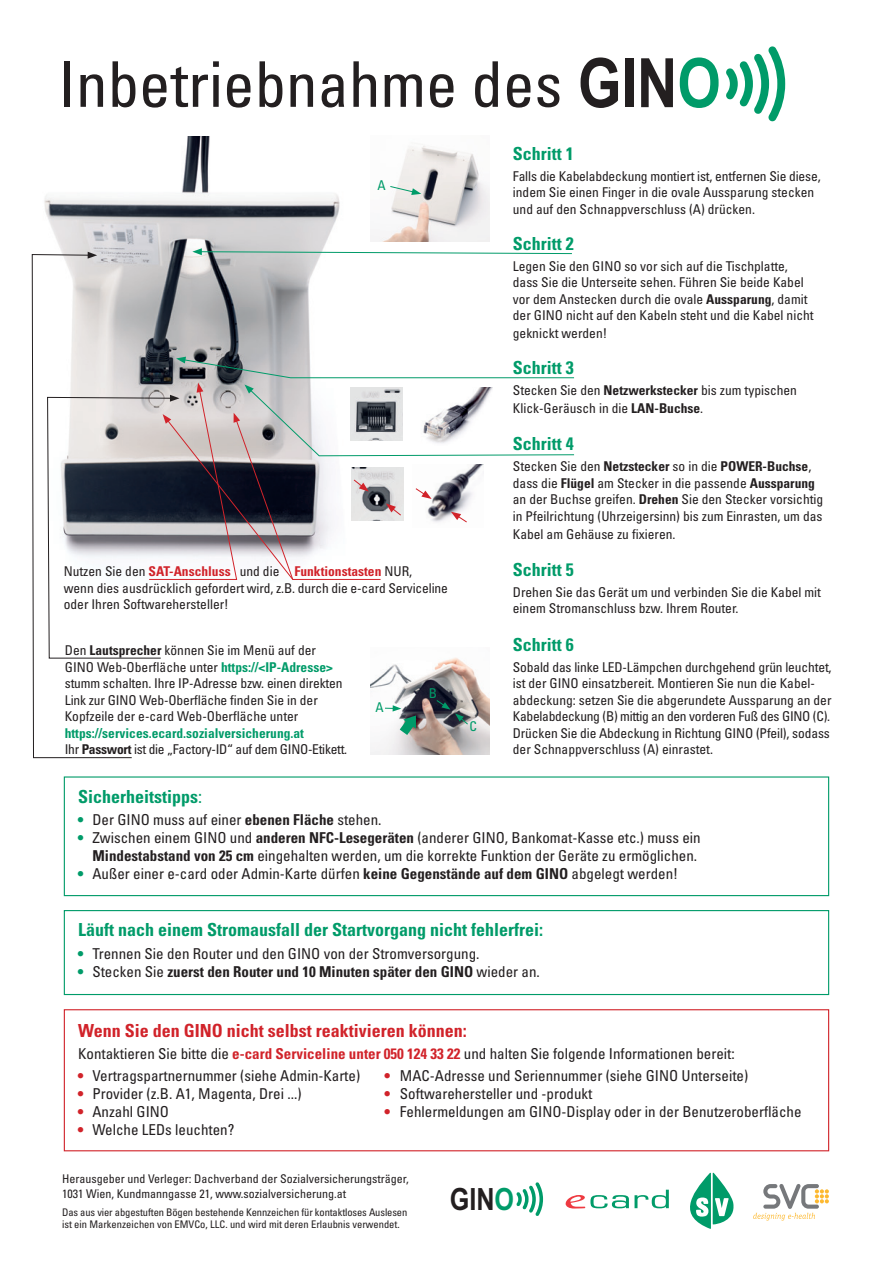
<style>
.page{position:relative;width:893px;height:1263px;background:#fff}
.page>*{position:absolute;margin:0;border:0;box-sizing:border-box;transform-origin:0 0}
.t1{font:condensed 63px "Univers LT Pro";color:#231f20}
.t2{font:700 30.6px "Arial Narrow";color:#231f20}
.t3{font:700 condensed 18px "Univers LT Pro";color:#009b69}
.t4{font:700 condensed 18px "Univers LT Pro";color:#d1232a}
.t5{font:condensed 15px/18px "Univers LT Pro";color:#231f20;text-align:right}
.t6{font:700 condensed 15px "Univers LT Pro";color:#231f20}
.t7{font:condensed 13.5px/16.5px "Univers LT Pro";color:#231f20}
.t8{font:700 condensed 13.5px/16.5px "Univers LT Pro";color:#009b69}
.t9{font:condensed 13.5px "Univers LT Pro";color:#009b69}
.t10{font:condensed 12px/15px "Univers LT Pro";color:#231f20}
.t11{font:condensed 10.5px/12px "Univers LT Pro";letter-spacing:-.01em;color:#231f20}
.s1{font-family:"Arial Narrow";font-weight:700;font-stretch:normal;font-size:68.25px}
.s2{font-family:"Arial Narrow";font-weight:700;font-stretch:normal;font-size:68.25px;color:#009b69}
.s3{font-weight:700}
.s4{font-weight:700;color:#d1232a}
.s5{font-weight:700;color:#009b69}
.s6{font-weight:400;color:#231f20}
.s7{color:#231f20}
.s8{font-weight:400}
.s9{color:#009b69}
.s10{font-weight:400;color:#009b69}
.s11{color:#d1232a}
</style>
<div class="page">
<svg style="left:726px;top:46px;width:59px;height:76px"></svg>
<img style="left:44px;top:136px;width:330px;height:221px">
<svg style="left:192px;top:248px;width:380px;height:7px"></svg>
<svg style="left:31px;top:254px;width:101px;height:504px"></svg>
<svg style="left:88px;top:252px;width:9px;height:7px"></svg>
<div style="left:64px;top:1009px;width:765px;height:142px;border:1px solid #d1232a"></div>
<div style="left:64px;top:910px;width:765px;height:85px;border:1px solid #009b69"></div>
<div style="left:64px;top:776px;width:765px;height:120px;border:1px solid #009b69"></div>
<img style="left:370px;top:136px;width:119px;height:105px">
<svg style="left:389px;top:186px;width:32px;height:9px"></svg>
<img style="left:370px;top:659px;width:119px;height:95px">
<svg style="left:436px;top:699px;width:33px;height:26px"></svg>
<svg style="left:385px;top:705px;width:31px;height:30px"></svg>
<svg style="left:690px;top:1173px;width:43px;height:56px"></svg>
<svg style="left:516px;top:1182px;width:27px;height:34px"></svg>
<svg style="left:753px;top:1184px;width:76px;height:36px"></svg>
<svg style="left:566px;top:1190px;width:103px;height:18px"></svg>
<svg style="left:47px;top:357px;width:528px;height:302px"></svg>
<h1 class="t1" style="left:58px;top:45px;width:664px">Inbetriebnahme des <span class="s1">GIN</span><span class="s2">O</span></h1>
<h3 class="t3" style="left:513px;top:143px;width:63px">Schritt 1</h3>
<p class="t7" style="left:513px;top:167px;width:309px">Falls die Kabelabdeckung montiert ist, entfernen Sie diese, indem Sie einen Finger in die ovale Aussparung stecken und auf den Schnappverschluss (A) drücken.</p>
<h3 class="t3" style="left:513px;top:232px;width:63px">Schritt 2</h3>
<p class="t7" style="left:513px;top:257px;width:302px">Legen Sie den GINO so vor sich auf die Tischplatte, dass Sie die Unterseite sehen. Führen Sie beide Kabel vor dem Anstecken durch die ovale <span class="s3">Aussparung</span>, damit der GINO nicht auf den Kabeln steht und die Kabel nicht</p>
<p class="t7" style="left:513px;top:325px;width:96px">geknickt werden!</p>
<h3 class="t3" style="left:513px;top:357px;width:63px">Schritt 3</h3>
<p class="t7" style="left:513px;top:381px;width:286px;line-height:18px">Stecken Sie den <span class="s3">Netzwerkstecker</span> bis zum typischen<br>Klick-Geräusch in die <span class="s3">LAN-Buchse</span>.</p>
<h3 class="t3" style="left:513px;top:433px;width:63px">Schritt 4</h3>
<p class="t7" style="left:513px;top:458px;width:312px">Stecken Sie den <span class="s3">Netzstecker</span> so in die <span class="s3">POWER-Buchse</span>, dass die <span class="s3">Flügel</span> am Stecker in die passende <span class="s3">Aussparung </span>an der Buchse greifen. <span class="s3">Drehen</span> Sie den Stecker vorsichtig in Pfeilrichtung (Uhrzeigersinn) bis zum Einrasten, um das</p>
<p class="t7" style="left:513px;top:525px;width:164px">Kabel am Gehäuse zu fixieren.</p>
<h3 class="t3" style="left:513px;top:559px;width:63px">Schritt 5</h3>
<p class="t7" style="left:513px;top:584px;width:310px">Drehen Sie das Gerät um und verbinden Sie die Kabel mit einem Stromanschluss bzw. Ihrem Router.</p>
<h3 class="t3" style="left:513px;top:633px;width:63px">Schritt 6</h3>
<p class="t7" style="left:513px;top:658px;width:320px">Sobald das linke LED-Lämpchen durchgehend grün leuchtet, ist der GINO einsatzbereit. Montieren Sie nun die Kabel&shy;abdeckung: setzen Sie die abgerundete Aussparung an der Kabelabdeckung (B) mittig an den vorderen Fuß des GINO (C).<br>Drücken Sie die Abdeckung in Richtung GINO (Pfeil), sodass der Schnappverschluss (A) einrastet.</p>
<p class="t9" style="left:377px;top:176px;width:10px">A</p>
<p class="t7" style="left:64px;top:563px;width:386px">Nutzen Sie den <span class="s4">SAT-Anschluss</span> und die <span class="s4">Funktionstasten</span> NUR,<br>wenn dies ausdrücklich gefordert wird, z.B. durch die e-card Serviceline oder Ihren Softwarehersteller!</p>
<p class="t7" style="left:65px;top:642px;width:279px">Den <span class="s3">Lautsprecher</span> können Sie im Menü auf der GINO Web-Oberfläche unter <span class="s5">https://&lt;IP-Adresse&gt; </span>stumm schalten. Ihre IP-Adresse bzw. einen direkten Link zur GINO Web-Oberfläche finden Sie in der Kopfzeile der e-card Web-Oberfläche unter</p>
<p class="t8" style="left:65px;top:724px;width:284px">https://services.ecard.sozialversicherung.at<br><span class="s6">Ihr</span> <span class="s7">Passwort</span> <span class="s6">ist die „Factory-ID“ auf dem GINO-Etikett.</span></p>
<h3 class="t3" style="left:78px;top:786px;width:126px">Sicherheitstipps<span class="s8">:</span></h3>
<p class="t5" style="left:78px;top:811px;width:305px"><span class="s9">•</span> Der GINO muss auf einer <span class="s3">ebenen Fläche</span> stehen.</p>
<p class="t5" style="left:78px;top:829px;width:624px"><span class="s9">•</span> Zwischen einem GINO und <span class="s3">anderen NFC-Lesegeräten</span> (anderer GINO, Bankomat-Kasse etc.) muss ein<br><span class="s3">Mindestabstand von 25 cm</span> eingehalten werden, um die korrekte Funktion der Geräte zu ermöglichen.</p>
<p class="t5" style="left:78px;top:865px;width:602px"><span class="s9">•</span> Außer einer e-card oder Admin-Karte dürfen <span class="s3">keine Gegenstände auf dem GINO</span> abgelegt werden!</p>
<p class="t9" style="left:429px;top:684px;width:10px">B</p>
<p class="t9" style="left:375px;top:699px;width:10px">A</p>
<p class="t9" style="left:469px;top:718px;width:9px">C</p>
<h3 class="t3" style="left:78px;top:919px;width:466px">Läuft nach einem Stromausfall der Startvorgang nicht fehlerfrei:</h3>
<p class="t5" style="left:78px;top:944px;width:403px"><span class="s9">•</span> Trennen Sie den Router und den GINO von der Stromversorgung.</p>
<p class="t6" style="left:78px;top:962px;width:463px"><span class="s10">•</span> <span class="s8">Stecken Sie</span> zuerst den Router und 10 Minuten später den GINO <span class="s8">wieder an.</span></p>
<h3 class="t4" style="left:78px;top:1019px;width:390px">Wenn Sie den GINO nicht selbst reaktivieren können:</h3>
<p class="t5" style="left:78px;top:1044px;width:658px">Kontaktieren Sie bitte die <span class="s4">e-card Serviceline unter 050 124 33 22</span> und halten Sie folgende Informationen bereit:</p>
<p class="t5" style="left:78px;top:1066px;width:283px"><span class="s11">•</span> Vertragspartnernummer (siehe Admin-Karte)</p>
<p class="t5" style="left:385px;top:1066px;width:365px"><span class="s11">•</span> MAC-Adresse und Seriennummer (siehe GINO Unterseite)</p>
<p class="t5" style="left:78px;top:1084px;width:225px"><span class="s11">•</span> Provider (z.B. A1, Magenta, Drei ...)</p>
<p class="t5" style="left:385px;top:1084px;width:209px"><span class="s11">•</span> Softwarehersteller und -produkt</p>
<p class="t5" style="left:78px;top:1102px;width:92px"><span class="s11">•</span> Anzahl GINO</p>
<p class="t5" style="left:385px;top:1102px;width:418px"><span class="s11">•</span> Fehlermeldungen am GINO-Display oder in der Benutzeroberfläche</p>
<p class="t5" style="left:78px;top:1120px;width:158px"><span class="s11">•</span> Welche LEDs leuchten?</p>
<p class="t10" style="left:62px;top:1171px;width:348px">Herausgeber und Verleger: Dachverband der Sozialversicherungsträger,<br>1031 Wien, Kundmanngasse 21, www.sozialversicherung.at</p>
<p class="t11" style="left:62px;top:1206px;width:347px">Das aus vier abgestuften Bögen bestehende Kennzeichen für kontaktloses Auslesen ist ein Markenzeichen von EMVCo, LLC. und wird mit deren Erlaubnis verwendet.</p>
<h2 class="t2" style="left:450px;top:1176px;width:66px">GIN<span class="s9">O</span></h2>
</div>
